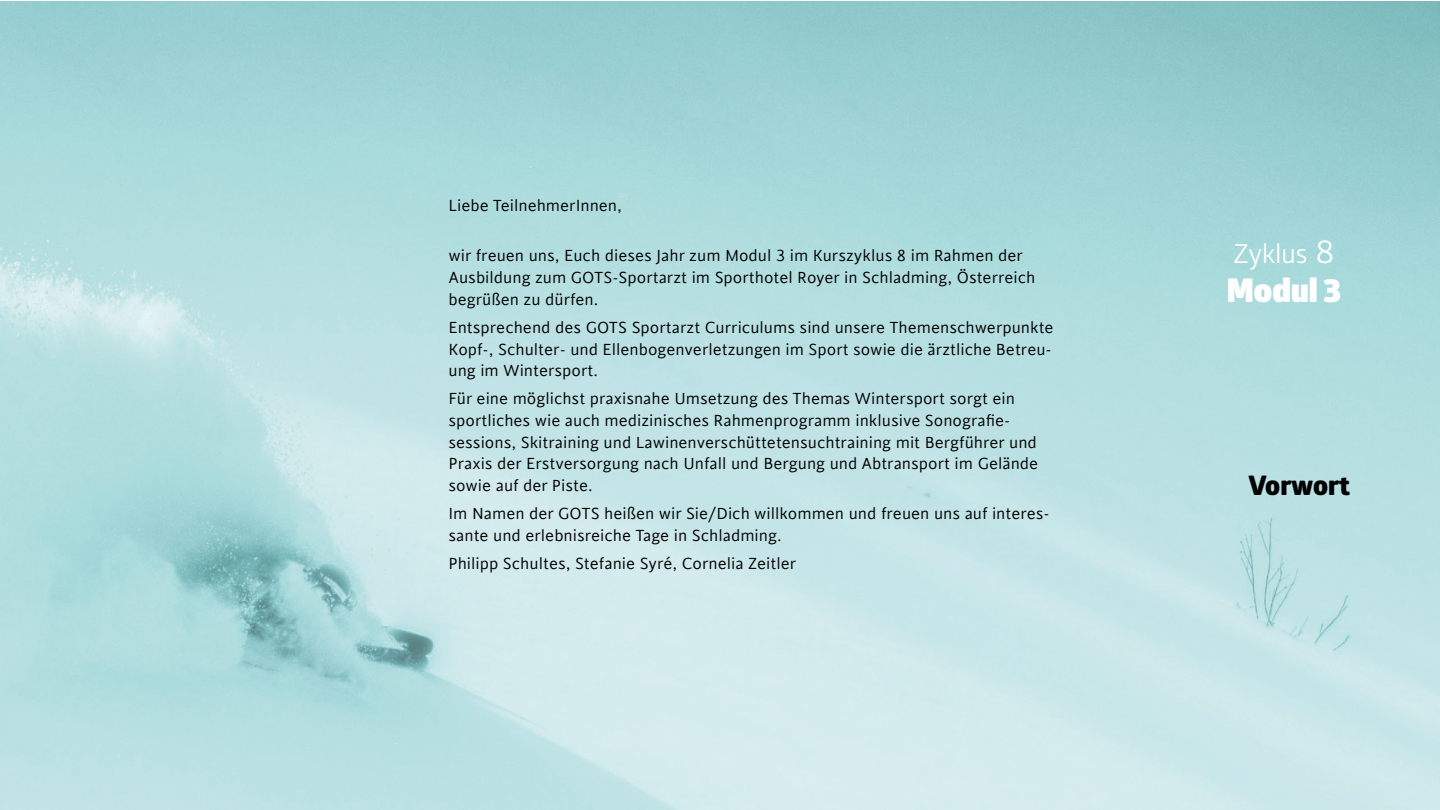
<style>
.page{position:relative;width:1440px;height:810px;background:#fff}
.page>*{position:absolute;margin:0;border:0;box-sizing:border-box;transform-origin:0 0}
.t1{font:900 32.78px "Glober";color:#fff}
.Absatzformat_4{font:800 27px "Glober";color:#000}
.t2{font:26.25px "Glober";color:#fff}
.t3{font:18px/21.6px "Cinta";color:#000}
.s1{font-size:32.78px}
</style>
<div class="page">
<img style="left:0;top:1px;width:1440px;height:809px">
<p class="t3" style="left:448px;top:196px;width:175px">Liebe TeilnehmerInnen,</p>
<p class="t3" style="left:448px;top:245px;width:589px">wir freuen uns, Euch dieses Jahr zum Modul 3 im Kurszyklus 8 im Rahmen der<br>Ausbildung zum GOTS-Sportarzt im Sporthotel Royer in Schladming, Österreich begrüßen zu dürfen.</p>
<p class="t3" style="left:448px;top:317px;width:607px;text-align:justify">Entsprechend des GOTS Sportarzt Curriculums sind unsere Themenschwerpunkte Kopf-, Schulter- und Ellenbogenverletzungen im Sport sowie die ärztliche Betreu&shy;ung im Wintersport.</p>
<p class="t3" style="left:448px;top:389px;width:591px">Für eine möglichst praxisnahe Umsetzung des Themas Wintersport sorgt ein sportliches wie auch medizinisches Rahmenprogramm inklusive Sonografie&shy;sessions, Skitraining und Lawinenverschüttetensuchtraining mit Bergführer und Praxis der Erstversorgung nach Unfall und Bergung und Abtransport im Gelände sowie auf der Piste.</p>
<p class="t3" style="left:448px;top:503px;width:603px">Im Namen der GOTS heißen wir Sie/Dich willkommen und freuen uns auf interes&shy;sante und erlebnisreiche Tage in Schladming.</p>
<p class="t3" style="left:448px;top:553px;width:349px">Philipp Schultes, Stefanie Syré, Cornelia Zeitler</p>
<p class="t2" style="left:1234px;top:235px;width:102px">Zyklus <span class="s1">8</span></p>
<p class="t1" style="left:1227px;top:265px;width:116px">Modul 3</p>
<p class="Absatzformat_4" style="left:1249px;top:465px;width:103px">Vorwort</p>
</div>
